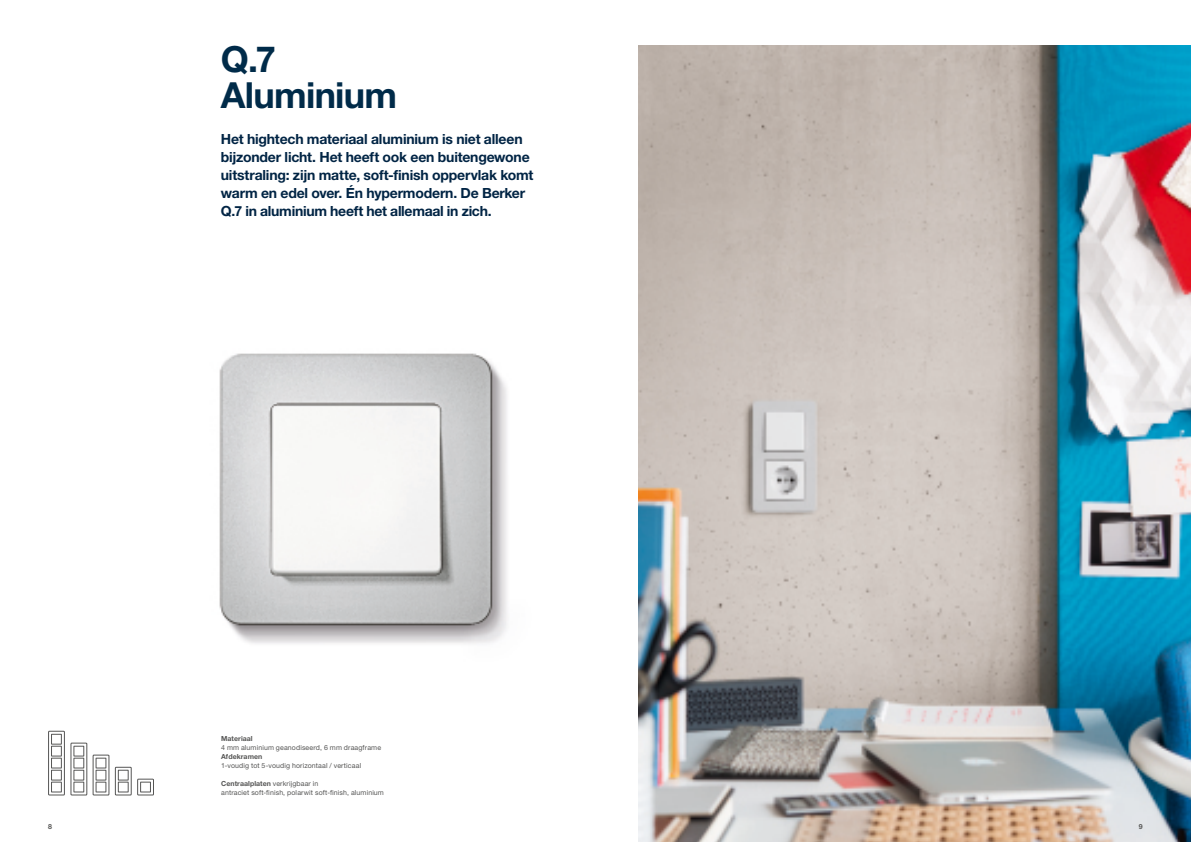
<style>
.page{position:relative;width:1191px;height:842px;background:#fff}
.page>*{position:absolute;margin:0;border:0;box-sizing:border-box;transform-origin:0 0}
.t1{font:700 36px/36px "Helvetica Neue LTW1 G";letter-spacing:-.02em;color:#002b49}
.t2{font:700 14px/18px "Helvetica Neue LTW1 G";letter-spacing:-.015em;color:#002444}
.t3{font:7px/9px "Helvetica Neue LTW1 G";letter-spacing:.015em;color:#565655}
.t4{font:700 7px "Helvetica Neue LTW1 G";letter-spacing:.01em;color:#565655}
.s1{font-weight:700}
</style>
<div class="page">
<img style="left:638px;top:45px;width:553px;height:797px">
<div style="left:140px;top:782px;width:11px;height:10px;border:1px solid #565655"></div>
<div style="left:137px;top:779px;width:17px;height:16px;border:1px solid #565655"></div>
<svg style="left:96px;top:758px;width:10px;height:34px"></svg>
<div style="left:93px;top:755px;width:16px;height:40px;border:1px solid #565655"></div>
<svg style="left:118px;top:770px;width:11px;height:22px"></svg>
<div style="left:115px;top:767px;width:17px;height:28px;border:1px solid #565655"></div>
<svg style="left:51px;top:758px;width:11px;height:34px"></svg>
<div style="left:48px;top:731px;width:17px;height:64px;border:1px solid #565655"></div>
<div style="left:51px;top:746px;width:11px;height:10px;border:1px solid #565655"></div>
<div style="left:51px;top:734px;width:11px;height:10px;border:1px solid #565655"></div>
<svg style="left:73px;top:758px;width:11px;height:34px"></svg>
<div style="left:70px;top:743px;width:17px;height:52px;border:1px solid #565655"></div>
<div style="left:74px;top:746px;width:10px;height:10px;border:1px solid #565655"></div>
<img style="left:219px;top:353px;width:288px;height:291px">
<h1 class="t1" style="left:221px;top:41px;width:178px">Q.7<br>Aluminium</h1>
<p class="t2" style="left:221px;top:130px;width:314px">Het hightech materiaal aluminium is niet alleen bijzonder licht. Het heeft ook een buitengewone uitstraling: zijn matte, soft-finish oppervlak komt warm en edel over. Én hypermodern. De Berker Q.7 in aluminium heeft het allemaal in zich.</p>
<p class="t4" style="left:221px;top:735px;width:33px">Materiaal</p>
<p class="t3" style="left:221px;top:743px;width:161px">4 mm aluminium geanodiseerd, 6 mm draagframe</p>
<p class="t4" style="left:221px;top:753px;width:43px">Afdekramen</p>
<p class="t3" style="left:221px;top:761px;width:142px">1-voudig tot 5-voudig horizontaal / verticaal</p>
<p class="t3" style="left:221px;top:779px;width:164px"><span class="s1">Centraalplaten</span> verkrijgbaar in<br>antraciet soft-finish, polarwit soft-finish, aluminium</p>
<p class="t4" style="left:48px;top:822px;width:5px">8</p>
<p class="t4" style="left:1138px;top:822px;width:5px">9</p>
</div>
